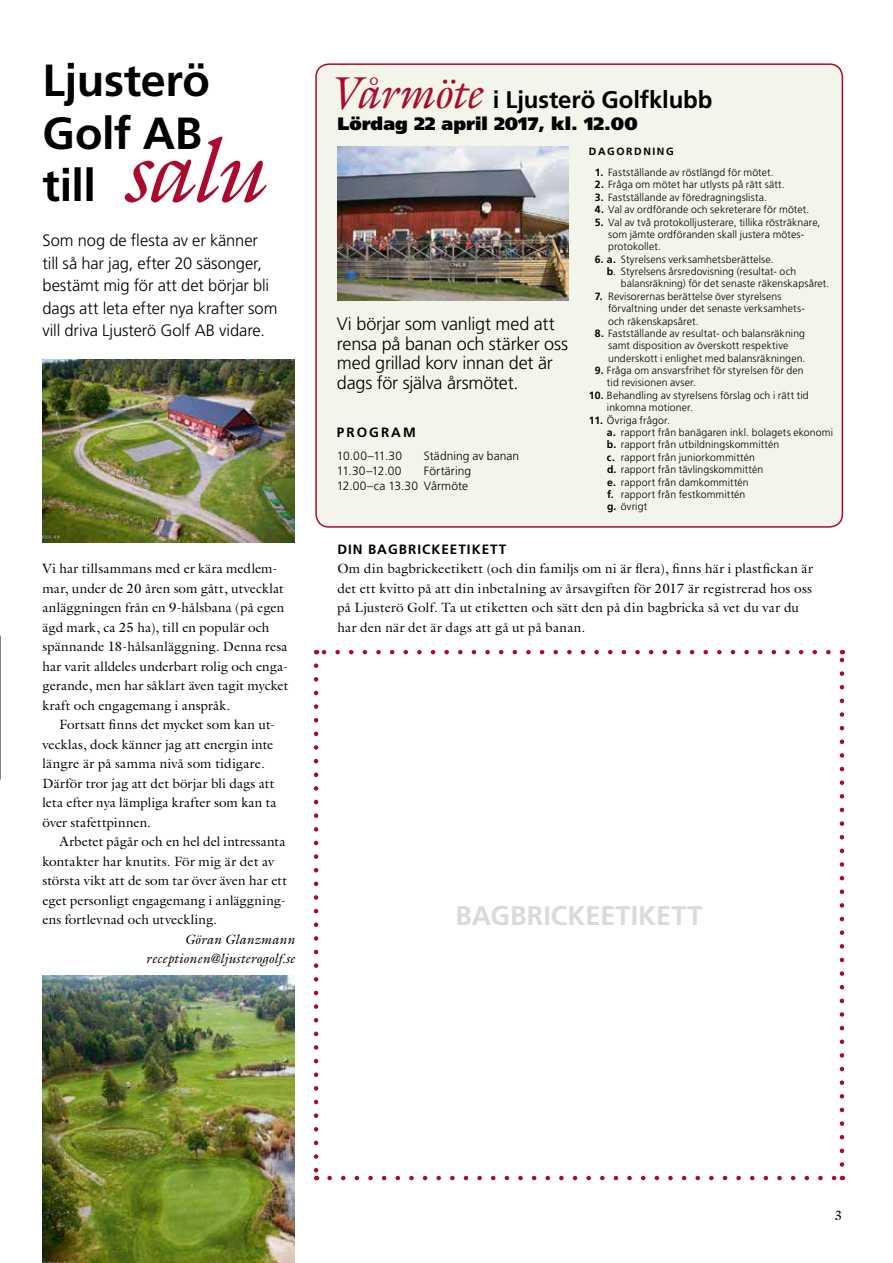
<style>
.page{position:relative;width:893px;height:1263px;background:#fff}
.page>*{position:absolute;margin:0;border:0;box-sizing:border-box;transform-origin:0 0}
.t1{font:700 45px/52.5px "Frutiger LT Std";letter-spacing:-.005em;color:#000}
.t2{font:700 27px "Frutiger LT Std";color:#dadada}
.t3{font:700 24px "Frutiger LT Std";letter-spacing:-.005em;color:#000}
.t4{font:300 18px/19.5px "Frutiger LT Std";letter-spacing:-.01em;color:#000}
.t5{font:900 18px "Frutiger LT Std";letter-spacing:.005em;color:#000}
.t6{font:300 16.5px/22.5px "Frutiger LT Std";letter-spacing:-.005em;color:#000}
.t7{font:13.5px/19.5px "Galliard Std";letter-spacing:.01em;color:#000}
.t8{font:italic 13.5px/19.5px "Galliard Std";letter-spacing:.01em;color:#000;text-align:right}
.t9{font:700 13.5px "Frutiger LT Std";letter-spacing:.075em;color:#000}
.t10{font:700 13.5px "Frutiger LT Std";letter-spacing:.15em;color:#000}
.t11{font:300 12px/15px "Frutiger LT Std";letter-spacing:.005em;color:#000;text-align:right}
.t12{font:300 10.5px/12.5px "Frutiger LT Std";letter-spacing:.01em;color:#000}
.t13{font:700 10.5px "Frutiger LT Std";letter-spacing:.15em;color:#000}
.s1{font-family:"Galliard Std";font-weight:400;font-style:italic;font-size:90px;color:#a90a2e}
.s2{font-family:"Galliard Std";font-weight:400;font-style:italic;font-size:45px;color:#a90a2e}
.s3{font-weight:700}
</style>
<div class="page">
<div style="left:316px;top:64px;width:526px;height:463px;background:#f3f4ea;border-radius:13px"></div>
<div style="left:315px;top:63px;width:528px;height:465px;border:2px solid #a90a2e;border-radius:13px"></div>
<img style="left:337px;top:147px;width:231px;height:154px">
<svg style="left:330px;top:1176px;width:505px;height:4px"></svg>
<svg style="left:323px;top:650px;width:505px;height:4px"></svg>
<svg style="left:314px;top:666px;width:4px;height:514px"></svg>
<svg style="left:840px;top:650px;width:4px;height:514px"></svg>
<img style="left:43px;top:360px;width:252px;height:182px">
<svg style="left:0;top:636px;width:1px;height:143px"></svg>
<img style="left:43px;top:975px;width:252px;height:288px">
<h1 class="t1" style="left:43px;top:55px;width:224px">Ljusterö<br>Golf AB till <span class="s1">salu</span></h1>
<h3 class="t6" style="left:43px;top:230px;width:236px">Som nog de flesta av er känner till så har jag, efter 20 säsonger, bestämt mig för att det börjar bli dags att leta efter nya krafter som vill driva Ljusterö Golf AB vidare.</h3>
<p class="t7" style="left:43px;top:559px;width:247px">Vi har tillsammans med er kära medlem&shy;mar, under de 20 åren som gått, utvecklat anläggningen från en 9-hålsbana (på egen ägd mark, ca 25 ha), till en populär och spännande 18-hålsanläggning. Denna resa har varit alldeles underbart rolig och enga&shy;gerande, men har såklart även tagit mycket kraft och engagemang i anspråk.</p>
<p class="t7" style="left:43px;top:715px;width:235px;text-indent:17px">Fortsatt finns det mycket som kan ut&shy;vecklas, dock känner jag att energin inte längre är på samma nivå som tidigare.<br>Därför tror jag att det börjar bli dags att leta efter nya lämpliga krafter som kan ta över stafettpinnen.</p>
<p class="t7" style="left:43px;top:832px;width:246px;text-indent:17px">Arbetet pågår och en hel del intressanta kontakter har knutits. För mig är det av största vikt att de som tar över även har ett eget personligt engagemang i anläggning&shy;ens fortlevnad och utveckling.</p>
<p class="t8" style="left:146px;top:929px;width:150px">Göran Glanzmann receptionen@ljusterogolf.se</p>
<h3 class="t3" style="left:329px;top:85px;width:385px"><span class="s2">Vårmöte</span> i Ljusterö Golfklubb</h3>
<h3 class="t5" style="left:337px;top:113px;width:302px">Lördag 22 april 2017, kl. 12.00</h3>
<p class="t13" style="left:589px;top:145px;width:86px">DAGORDNING</p>
<p class="t12" style="left:595px;top:166px;width:180px"><span class="s3">1.</span> Fastställande av röstlängd för mötet.</p>
<p class="t12" style="left:595px;top:179px;width:191px"><span class="s3">2.</span> Fråga om mötet har utlysts på rätt sätt.</p>
<p class="t12" style="left:595px;top:191px;width:174px"><span class="s3">3.</span> Fastställande av föredragningslista.</p>
<p class="t12" style="left:595px;top:203px;width:216px"><span class="s3">4.</span> Val av ordförande och sekreterare för mötet.</p>
<p class="t12" style="left:608px;top:216px;width:214px;text-indent:-13px"><span class="s3">5.</span> Val av två protokolljusterare, tillika rösträknare, som jämte ordföranden skall justera mötes&shy;protokollet.</p>
<p class="t12" style="left:595px;top:253px;width:180px"><span class="s3">6. a.</span> Styrelsens verksamhetsberättelse.</p>
<p class="t12" style="left:607px;top:265px;width:191px"><span class="s3">b</span>. Styrelsens årsredovisning (resultat- och</p>
<p class="t12" style="left:621px;top:278px;width:210px">balansräkning) för det senaste räkenskapsåret.</p>
<p class="t12" style="left:608px;top:290px;width:198px;text-indent:-13px"><span class="s3">7.</span> Revisorernas berättelse över styrelsens förvaltning under det senaste verksamhets&shy;och räkenskapsåret.</p>
<p class="t12" style="left:608px;top:327px;width:199px;text-indent:-13px"><span class="s3">8.</span> Fastställande av resultat- och balansräkning samt disposition av överskott respektive underskott i enlighet med balansräkningen.</p>
<p class="t12" style="left:607px;top:364px;width:198px;text-indent:-12px"><span class="s3">9.</span> Fråga om ansvarsfrihet för styrelsen för den tid revisionen avser.</p>
<p class="t12" style="left:607px;top:389px;width:203px;text-indent:-18px"><span class="s3">10.</span> Behandling av styrelsens förslag och i rätt tid inkomna motioner.</p>
<p class="t12" style="left:607px;top:414px;width:228px;text-indent:-18px"><span class="s3">11.</span> Övriga frågor.<br><span class="s3">a.</span> rapport från banägaren inkl. bolagets ekonomi <span class="s3">b.</span> rapport från utbildningskommittén<br><span class="s3">c.</span> rapport från juniorkommittén<br><span class="s3">d.</span> rapport från tävlingskommittén<br><span class="s3">e.</span> rapport från damkommittén<br><span class="s3">f.</span> rapport från festkommittén<br><span class="s3">g.</span> övrigt</p>
<h3 class="t4" style="left:337px;top:315px;width:233px">Vi börjar som vanligt med att rensa på banan och stärker oss med grillad korv innan det är dags för själva årsmötet.</h3>
<p class="t10" style="left:337px;top:424px;width:80px">PROGRAM</p>
<p class="t11" style="left:337px;top:449px;width:67px">10.00–11.30</p>
<p class="t11" style="left:424px;top:449px;width:97px">Städning av banan</p>
<p class="t11" style="left:337px;top:464px;width:66px">11.30–12.00</p>
<p class="t11" style="left:337px;top:464px;width:136px">Förtäring<br>12.00–ca 13.30 Vårmöte</p>
<p class="t9" style="left:337px;top:541px;width:170px">DIN BAGBRICKEETIKETT</p>
<p class="t7" style="left:337px;top:559px;width:477px">Om din bagbrickeetikett (och din familjs om ni är flera), finns här i plastfickan är det ett kvitto på att din inbetalning av årsavgiften för 2017 är registrerad hos oss på Ljusterö Golf. Ta ut etiketten och sätt den på din bagbricka så vet du var du har den när det är dags att gå ut på banan.</p>
<h2 class="t2" style="left:455px;top:900px;width:249px">BAGBRICKEETIKETT</h2>
<p class="t7" style="left:834px;top:1206px;width:9px">3</p>
</div>
